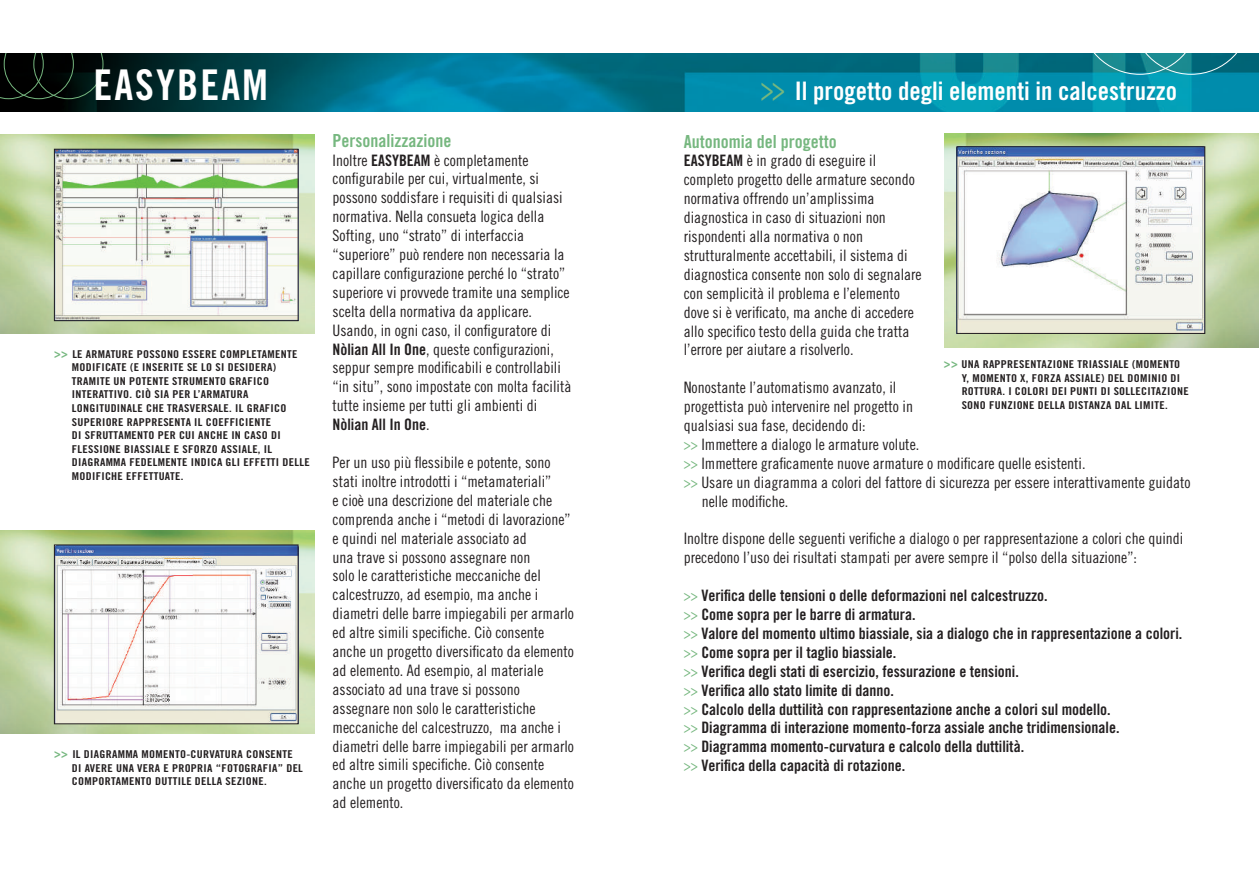
<style>
.page{position:relative;width:1259px;height:893px;background:#fff}
.page>*{position:absolute;margin:0;border:0;box-sizing:border-box;transform-origin:0 0}
.t1{font:42.3px "Trade Gothic Bold Cond Twenty";letter-spacing:.05em;color:#fff}
.t2{font:25.5px "Trade Gothic Bold Cond Twenty";color:#fff}
.t3{font:18px "Trade Gothic Bold Cond Twenty";color:#76b77f}
.t4{font:15.75px/18.9px "Trade Gothic Cond Eighteen";color:#231f20}
.t5{font:15.75px/18.9px "Trade Gothic Bold Cond Twenty";color:#231f20}
.t6{font:10.8px/13.5px "Trade Gothic Bold Cond Twenty";letter-spacing:.025em;color:#231f20;scale:1.11 1}
.s1{font-size:13.5px;color:#76b77f}
.s2{font-family:"Trade Gothic Bold Cond Twenty"}
.s3{font-family:"Trade Gothic Cond Eighteen"}
.s4{font-family:"Trade Gothic Cond Eighteen";font-size:35.55px;color:#76b77f}
.s5{color:#76b77f}
.s6{font-family:"Trade Gothic Cond Eighteen";color:#76b77f}
</style>
<div class="page">
<img style="left:0;top:53px;width:1259px;height:59px">
<svg style="left:0;top:53px;width:103px;height:46px;background:#08110c"></svg>
<svg style="left:1080px;top:53px;width:170px;height:22px;background:#18818f"></svg>
<img style="left:944px;top:134px;width:315px;height:214px">
<img style="left:958px;top:148px;width:245px;height:184px">
<div style="left:956px;top:146px;width:249px;height:188px;border:1px solid #231f20"></div>
<img style="left:0;top:135px;width:315px;height:199px">
<img style="left:0;top:530px;width:315px;height:204px">
<img style="left:56px;top:151px;width:240px;height:168px">
<div style="left:54px;top:149px;width:244px;height:172px;border:1px solid #231f20"></div>
<img style="left:56px;top:547px;width:240px;height:175px">
<h1 class="t1" style="left:93px;top:60px;width:172px">EASYBEAM</h1>
<p class="t6" style="left:54px;top:347px;width:81px"><span class="s1">&gt;&gt;</span> LE ARMATURE POSSONO</p>
<p class="t6" style="left:183px;top:347px;width:41px">ESSERE COMPL</p>
<p class="t6" style="left:251px;top:347px;width:43px">ETAMENTE</p>
<p class="t6" style="left:72px;top:361px;width:6px">MODIFIC</p>
<p class="t6" style="left:72px;top:361px;width:185px;text-indent:39px">ATE (E INSERITE SE LO SI DESIDERA)<br>TRAMITE UN POTENTE STRUM</p>
<p class="t6" style="left:72px;top:374px;width:164px;text-indent:157px">GRAFICO<br>INTERATTIVO. CIÒ SIA PER L’ARMATURA<br>LONGITUDIN</p>
<p class="t6" style="left:203px;top:374px;width:11px">ENTO</p>
<p class="t6" style="left:127px;top:401px;width:130px">ALE CHE TRASVERSALE. IL GRAFICO</p>
<p class="t6" style="left:72px;top:415px;width:28px">SUPERIOR</p>
<p class="t6" style="left:118px;top:415px;width:101px">E RAPPRESENTA IL COEFFICI</p>
<p class="t6" style="left:249px;top:415px;width:22px">ENTE</p>
<p class="t6" style="left:72px;top:428px;width:18px">DI SFRUTT</p>
<p class="t6" style="left:118px;top:428px;width:23px">AMENTO</p>
<p class="t6" style="left:158px;top:428px;width:25px">PER CUI</p>
<p class="t6" style="left:198px;top:428px;width:71px">ANCHE IN CASO DI</p>
<p class="t6" style="left:72px;top:442px;width:21px">FLESSION</p>
<p class="t6" style="left:116px;top:442px;width:67px">E BIASSIALE E SFORZO</p>
<p class="t6" style="left:221px;top:442px;width:43px">ASSIALE, IL</p>
<p class="t6" style="left:72px;top:455px;width:113px">DIAGRAMMA FEDELMENTE INDIC</p>
<p class="t6" style="left:217px;top:455px;width:13px">A GLI</p>
<p class="t6" style="left:243px;top:455px;width:61px">EFFETTI DELLE</p>
<p class="t6" style="left:72px;top:469px;width:6px">MODIFIC</p>
<p class="t6" style="left:111px;top:469px;width:66px">HE EFFETTUATE.</p>
<p class="t6" style="left:54px;top:747px;width:86px"><span class="s1">&gt;&gt;</span>ILDIAGRAMMA MOM</p>
<p class="t6" style="left:163px;top:747px;width:81px">ENTO -CURVATURA CONS</p>
<p class="t6" style="left:271px;top:747px;width:22px">ENTE</p>
<p class="t6" style="left:72px;top:761px;width:97px">DI AVERE UNA VERA E PROPRI</p>
<p class="t6" style="left:207px;top:761px;width:19px">A “FOTOGR</p>
<p class="t6" style="left:257px;top:761px;width:41px">AFIA” DEL</p>
<p class="t6" style="left:72px;top:774px;width:7px">COMPORT</p>
<p class="t6" style="left:116px;top:774px;width:23px">AMENTO</p>
<p class="t6" style="left:155px;top:774px;width:6px">DUTTIL</p>
<p class="t6" style="left:186px;top:774px;width:51px">E DELLA SEZION</p>
<p class="t6" style="left:258px;top:774px;width:9px">E.</p>
<p class="t3" style="left:333px;top:129px;width:120px">PERSONALIZZAZIONE</p>
<p class="t4" style="left:333px;top:150px;width:240px">Inoltre <span class="s2">EASYBEAM</span> è completamente configurabile per cui, virtualmente, si possono soddisfare i requisiti di qualsiasi normativa. Nella consueta logica della Softing, uno “strato” di interfaccia “superiore” può rendere non necessaria la capillare configurazione perché lo “strato” superiore vi provvede tramite una semplice scelta della normativa da applicare.<br>Usando, in ogni caso, il configuratore di <span class="s2">NÒLIAN ALL IN ONE</span>, queste configurazioni, seppur sempre modificabili e controllabili “in situ”, sono impostate con molta facilità tutte insieme per tutti gli ambienti di</p>
<p class="t5" style="left:333px;top:415px;width:99px">NÒLIAN ALL IN ONE<span class="s3">.</span></p>
<p class="t4" style="left:333px;top:453px;width:243px">Per un uso più flessibile e potente, sono stati inoltre introdotti i “metamateriali”<br>e cioè una descrizione del materiale che comprenda anche i “metodi di lavorazione” e quindi nel materiale associato ad<br>una trave si possono assegnare non<br>solo le caratteristiche meccaniche del calcestruzzo, ad esempio, ma anche i diametri delle barre impiegabili per armarlo ed altre simili specifiche. Ciò consente anche un progetto diversificato da elemento ad elemento. Ad esempio, al materiale associato ad una trave si possono assegnare non solo le caratteristiche meccaniche del calcestruzzo, ma anche i diametri delle barre impiegabili per armarlo ed altre simili specifiche. Ciò consente anche un progetto diversificato da elemento ad elemento.</p>
<h2 class="t2" style="left:761px;top:76px;width:418px"><span class="s4">&gt;&gt;</span> IL PROGETTO DEGLI ELEMENTI IN CALCESTRUZZO</h2>
<p class="t3" style="left:684px;top:130px;width:154px">AUTONOMIA DEL PROGETTO</p>
<p class="t4" style="left:684px;top:151px;width:239px"><span class="s2">EASYBEAM</span> è in grado di eseguire il completo progetto delle armature secondo normativa offrendo un’amplissima diagnostica in caso di situazioni non rispondenti alla normativa o non strutturalmente accettabili, il sistema di diagnostica consente non solo di segnalare con semplicità il problema e l’elemento dove si è verificato, ma anche di accedere allo specifico testo della guida che tratta l’errore per aiutare a risolverlo.</p>
<p class="t4" style="left:684px;top:378px;width:214px">Nonostante l’automatismo avanzato, il</p>
<p class="t4" style="left:684px;top:397px;width:231px">progettista può intervenire nel progetto in</p>
<p class="t4" style="left:684px;top:416px;width:183px">qualsiasi sua fase, decidendo di:</p>
<p class="t4" style="left:684px;top:435px;width:237px"><span class="s5">&gt;&gt;</span> Immettere a dialogo le armature volute.</p>
<p class="t4" style="left:684px;top:454px;width:403px"><span class="s5">&gt;&gt;</span> Immettere graficamente nuove armature o modificare quelle esistenti.</p>
<p class="t4" style="left:684px;top:472px;width:508px"><span class="s5">&gt;&gt;</span> Usare un diagramma a colori del fattore di sicurezza per essere interattivamente guidato</p>
<p class="t4" style="left:702px;top:491px;width:88px">nelle modifiche.</p>
<p class="t4" style="left:684px;top:529px;width:501px">Inoltre dispone delle seguenti verifiche a dialogo o per rappresentazione a colori che quindi precedono l’uso dei risultati stampati per avere sempre il “polso della situazione”:</p>
<p class="t5" style="left:684px;top:586px;width:500px"><span class="s6">&gt;&gt;</span> VERIFICA DELLE TENSIONI O DELLE DEFORMAZIONI NEL CALCESTRUZZO.<br><span class="s6">&gt;&gt;</span> COME SOPRA PER LE BARRE DI ARMATURA.<br><span class="s6">&gt;&gt;</span> VALORE DEL MOMENTO ULTIMO BIASSIALE, SIA A DIALOGO CHE IN RAPPRESENTAZIONE A COLORI. <span class="s6">&gt;&gt;</span> COME SOPRA PER IL TAGLIO BIASSIALE.<br><span class="s6">&gt;&gt;</span> VERIFICA DEGLI STATI DI ESERCIZIO, FESSURAZIONE E TENSIONI.<br><span class="s6">&gt;&gt;</span> VERIFICA ALLO STATO LIMITE DI DANNO.<br><span class="s6">&gt;&gt;</span> CALCOLO DELLA DUTTILITÀ CON RAPPRESENTAZIONE ANCHE A COLORI SUL MODELLO.<br><span class="s6">&gt;&gt;</span> DIAGRAMMA DI INTERAZIONE MOMENTO-FORZA ASSIALE ANCHE TRIDIMENSIONALE.<br><span class="s6">&gt;&gt;</span> DIAGRAMMA MOMENTO-CURVATURA E CALCOLO DELLA DUTTILITÀ.<br><span class="s6">&gt;&gt;</span> VERIFICA DELLA CAPACITÀ DI ROTAZIONE.</p>
<p class="t6" style="left:944px;top:357px;width:99px"><span class="s1">&gt;&gt;</span> UNA RAPPRESENTAZION</p>
<p class="t6" style="left:1069px;top:357px;width:68px">E TRIASSIALE (MOM</p>
<p class="t6" style="left:1157px;top:357px;width:11px">ENTO</p>
<p class="t6" style="left:961px;top:371px;width:17px">Y, MOM</p>
<p class="t6" style="left:994px;top:371px;width:11px">ENTO</p>
<p class="t6" style="left:1020px;top:371px;width:17px">X, FORZ</p>
<p class="t6" style="left:1055px;top:371px;width:71px">A ASSIALE) DEL DOMINIO</p>
<p class="t6" style="left:1170px;top:371px;width:5px">DI</p>
<p class="t6" style="left:961px;top:384px;width:7px">ROTTUR</p>
<p class="t6" style="left:997px;top:384px;width:23px">A. I COLORI</p>
<p class="t6" style="left:1051px;top:384px;width:23px">DEI PUNTI</p>
<p class="t6" style="left:1100px;top:384px;width:18px">DI SOLL</p>
<p class="t6" style="left:1135px;top:384px;width:29px">ECITAZION</p>
<p class="t6" style="left:1183px;top:384px;width:6px">E</p>
<p class="t6" style="left:961px;top:398px;width:7px">SONO</p>
<p class="t6" style="left:989px;top:398px;width:6px">FUNZION</p>
<p class="t6" style="left:1029px;top:398px;width:41px">E DELLA DIST</p>
<p class="t6" style="left:1088px;top:398px;width:47px">ANZA DAL LIMIT</p>
<p class="t6" style="left:1159px;top:398px;width:9px">E.</p>
</div>
